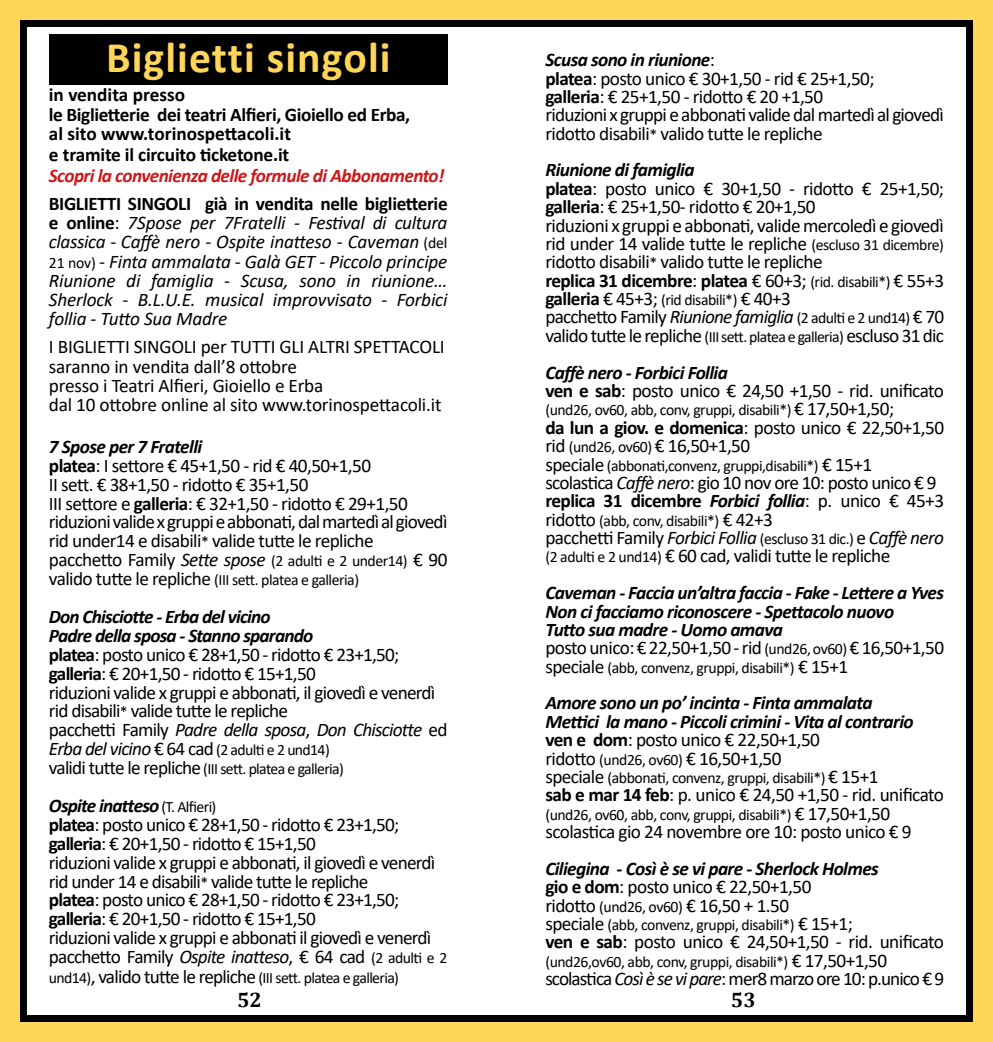
<style>
.page{position:relative;width:993px;height:1042px;background:#fff}
.page>*{position:absolute;margin:0;border:0;box-sizing:border-box;transform-origin:0 0}
.t1{font:700 43.75px "Calibri";letter-spacing:.025em;color:#ffd659}
.t2{font:700 21px "Cambria";color:#000}
.t3{font:19.25px/18.9px "Calibri";letter-spacing:-.04em;color:#000}
.t4{font:italic 700 19.25px/18.4px "Calibri";letter-spacing:-.03em;color:#000}
.t5{font:italic 19.25px/19.2px "Calibri";letter-spacing:-.01em;color:#000;text-align:justify}
.t6{font:19.25px/19.2px "Calibri";letter-spacing:-.01em;color:#000}
.t7{font:700 19.25px/19.2px "Calibri";letter-spacing:-.01em;color:#000}
.t8{font:italic 700 19.25px "Calibri";letter-spacing:-.03em;color:#cd1719}
.t9{font:15.75px/18.9px "Calibri";letter-spacing:-.03em;color:#000}
.s1{font-weight:700;font-style:normal}
.s2{font-style:normal}
.s3{font-style:normal;font-size:15.75px}
.s4{font-weight:700;font-style:italic}
.s5{font-weight:700}
.s6{font-size:15.75px}
.s7{font-style:italic}
.s8{font-size:19.25px}
.s9{font-style:italic;font-size:19.25px}
.s10{font-weight:700;font-size:19.25px}
.s11{font-weight:400;font-style:normal}
.s12{font-weight:400;font-style:normal;font-size:15.75px}
</style>
<div class="page">
<div style="left:0;top:0;width:992px;height:27px;background:#000"></div>
<div style="left:0;top:0;width:992px;height:20px;background:#ffd659"></div>
<div style="left:0;top:1015px;width:992px;height:27px;background:#000"></div>
<div style="left:0;top:1022px;width:992px;height:20px;background:#ffd659"></div>
<div style="left:0;top:22px;width:26px;height:997px;background:#000"></div>
<div style="left:0;top:0;width:20px;height:1042px;background:#ffd659"></div>
<div style="left:966px;top:22px;width:26px;height:997px;background:#000"></div>
<div style="left:972px;top:0;width:20px;height:1042px;background:#ffd659"></div>
<div style="left:49px;top:34px;width:398px;height:50px;background:#000"></div>
<h1 class="t1" style="left:106px;top:27px;width:286px">Biglietti singoli</h1>
<p class="t7" style="left:49px;top:85px;width:363px">in vendita presso<br>le Biglietterie dei teatri Alfieri, Gioiello ed Erba, al sito www.torinospettacoli.it</p>
<p class="t7" style="left:49px;top:144px;width:242px">e tramite il circuito ticketone.it</p>
<p class="t8" style="left:49px;top:162px;width:397px">Scopri la convenienza delle formule di Abbonamento!</p>
<p class="t5" style="left:49px;top:193px;width:400px"><span class="s1">BIGLIETTI SINGOLI già in vendita nelle biglietterie e online</span><span class="s2">:</span> 7Spose per 7Fratelli - Festival di cultura classica - Caffè nero - Ospite inatteso - Caveman <span class="s3">(del 21 nov)</span> - Finta ammalata - Galà GET - Piccolo principe Riunione di famiglia - Scusa, sono in riunione… Sherlock - B.L.U.E. musical improvvisato - Forbici follia - Tutto Sua Madre</p>
<p class="t6" style="left:49px;top:337px;width:397px">I BIGLIETTI SINGOLI per TUTTI GLI ALTRI SPETTACOLI saranno in vendita dall’8 ottobre<br>presso i Teatri Alfieri, Gioiello e Erba<br>dal 10 ottobre online al sito www.torinospettacoli.it</p>
<p class="t3" style="left:49px;top:436px;width:400px"><span class="s4">7 Spose per 7 Fratelli<br></span><span class="s5">platea</span>: I settore € 45+1,50 - rid € 40,50+1,50<br>II sett. € 38+1,50 - ridotto € 35+1,50<br>III settore e <span class="s5">galleria</span>: € 32+1,50 - ridotto € 29+1,50 riduzioni valide x gruppi e abbonati, dal martedì al giovedì rid under14 e disabili<span class="s6">*</span> valide tutte le repliche pacchetto Family <span class="s7">Sette spose</span> <span class="s6">(2 adulti e 2 under14)</span> € 90</p>
<p class="t9" style="left:49px;top:570px;width:312px"><span class="s8">valido tutte le repliche</span> (III sett. platea e galleria)</p>
<p class="t3" style="left:49px;top:606px;width:400px"><span class="s4">Don Chisciotte - Erba del vicino<br>Padre della sposa - Stanno sparando<br></span><span class="s5">platea</span>: posto unico € 28+1,50 - ridotto € 23+1,50; <span class="s5">galleria</span>: € 20+1,50 - ridotto € 15+1,50<br>riduzioni valide x gruppi e abbonati, il giovedì e venerdì rid disabili<span class="s6">*</span> valide tutte le repliche<br>pacchetti Family <span class="s7">Padre della sposa</span>, <span class="s7">Don Chisciotte</span> ed</p>
<p class="t9" style="left:49px;top:740px;width:296px"><span class="s9">Erba del vicino</span> <span class="s8">€ 64 cad</span> (2 adulti e 2 und14) <span class="s8">validi tutte le repliche</span> (III sett. platea e galleria)</p>
<p class="t3" style="left:49px;top:795px;width:400px"><span class="s4">Ospite inatteso</span> <span class="s6">(T. Alfieri)<br></span><span class="s5">platea</span>: posto unico € 28+1,50 - ridotto € 23+1,50; <span class="s5">galleria</span>: € 20+1,50 - ridotto € 15+1,50<br>riduzioni valide x gruppi e abbonati, il giovedì e venerdì rid under 14 e disabili<span class="s6">*</span> valide tutte le repliche<br><span class="s5">platea</span>: posto unico € 28+1,50 - ridotto € 23+1,50; <span class="s5">galleria</span>: € 20+1,50 - ridotto € 15+1,50<br>riduzioni valide x gruppi e abbonati il giovedì e venerdì pacchetto Family <span class="s7">Ospite inatteso</span>, € 64 cad <span class="s6">(2 adulti e 2</span></p>
<p class="t9" style="left:49px;top:967px;width:351px">und14)<span class="s8">, valido tutte le repliche</span> (III sett. platea e galleria)</p>
<p class="t3" style="left:545px;top:50px;width:400px;line-height:18.4px"><span class="s4">Scusa sono in riunione</span>:<br><span class="s5">platea</span>: posto unico € 30+1,50 - rid € 25+1,50;<br><span class="s5">galleria</span>: € 25+1,50 - ridotto € 20 +1,50<br>riduzioni x gruppi e abbonati valide dal martedì al giovedì ridotto disabili<span class="s6">*</span> valido tutte le repliche</p>
<p class="t3" style="left:545px;top:160px;width:400px;line-height:18.4px"><span class="s4">Riunione di famiglia<br></span><span class="s5">platea</span>: posto unico € 30+1,50 - ridotto € 25+1,50; <span class="s5">galleria</span>: € 25+1,50- ridotto € 20+1,50<br>riduzioni x gruppi e abbonati, valide mercoledì e giovedì rid under 14 valide tutte le repliche <span class="s6">(escluso 31 dicembre) </span>ridotto disabili<span class="s6">*</span> valido tutte le repliche<br><span class="s5">replica 31 dicembre</span>: <span class="s5">platea</span> € 60+3; <span class="s6">(rid. disabili*)</span> € 55+3</p>
<p class="t9" style="left:545px;top:290px;width:247px"><span class="s10">galleria</span> <span class="s8">€ 45+3;</span> (rid disabili*) <span class="s8">€ 40+3</span></p>
<p class="t3" style="left:545px;top:307px;width:400px;line-height:18.4px">pacchetto Family <span class="s7">Riunione famiglia</span> <span class="s6">(2 adulti e 2 und14)</span> € 70 valido tutte le repliche <span class="s6">(III sett. platea e galleria)</span> escluso 31 dic</p>
<p class="t3" style="left:545px;top:362px;width:400px;line-height:18.4px"><span class="s4">Caffè nero - Forbici Follia<br></span><span class="s5">ven e sab</span>: posto unico € 24,50 +1,50 - rid. unificato</p>
<p class="t9" style="left:545px;top:400px;width:350px">(und26, ov60, abb, conv, gruppi, disabili*) <span class="s8">€ 17,50+1,50;</span></p>
<p class="t3" style="left:545px;top:418px;width:400px;line-height:18.4px"><span class="s5">da lun a giov. e domenica</span>: posto unico € 22,50+1,50 rid <span class="s6">(und26, ov60)</span> € 16,50+1,50</p>
<p class="t9" style="left:545px;top:455px;width:328px"><span class="s8">speciale</span> (abbonati,convenz, gruppi,disabili*) <span class="s8">€ 15+1</span></p>
<p class="t3" style="left:545px;top:473px;width:400px;line-height:18.4px">scolastica <span class="s7">Caffè nero</span>: gio 10 nov ore 10: posto unico € 9 <span class="s5">replica 31 dicembre</span> <span class="s4">Forbici follia</span>: p. unico € 45+3</p>
<p class="t9" style="left:545px;top:510px;width:229px"><span class="s8">ridotto</span> (abb, conv, disabili*) <span class="s8">€ 42+3</span></p>
<p class="t3" style="left:545px;top:528px;width:400px;line-height:18.4px">pacchetti Family <span class="s7">Forbici Follia</span> <span class="s6">(escluso 31 dic.)</span> e <span class="s7">Caffè nero </span><span class="s6">(2 adulti e 2 und14)</span> € 60 cad, validi tutte le repliche</p>
<p class="t4" style="left:545px;top:583px;width:400px">Caveman - Faccia un’altra faccia - Fake - Lettere a Yves Non ci facciamo riconoscere - Spettacolo nuovo<br>Tutto sua madre - Uomo amava<br><span class="s11">posto unico: € 22,50+1,50 - rid</span> <span class="s12">(und26, ov60)</span> <span class="s11">€ 16,50+1,50</span></p>
<p class="t9" style="left:545px;top:657px;width:304px"><span class="s8">speciale</span> (abb, convenz, gruppi, disabili*) <span class="s8">€ 15+1</span></p>
<p class="t4" style="left:545px;top:693px;width:370px">Amore sono un po’ incinta - Finta ammalata Mettici la mano - Piccoli crimini - Vita al contrario <span class="s2">ven e dom</span><span class="s11">: posto unico € 22,50+1,50<br>ridotto</span> <span class="s12">(und26, ov60)</span> <span class="s11">€ 16,50+1,50</span></p>
<p class="t9" style="left:545px;top:768px;width:334px"><span class="s8">speciale</span> (abbonati, convenz, gruppi, disabili*) <span class="s8">€ 15+1</span></p>
<p class="t3" style="left:545px;top:785px;width:400px"><span class="s5">sab e mar 14 feb</span>: p. unico € 24,50 +1,50 - rid. unificato</p>
<p class="t9" style="left:545px;top:804px;width:346px">(und26, ov60, abb, conv, gruppi, disabili*) <span class="s8">€ 17,50+1,50</span></p>
<p class="t3" style="left:545px;top:822px;width:367px">scolastica gio 24 novembre ore 10: posto unico € 9</p>
<p class="t3" style="left:545px;top:859px;width:335px;line-height:18.4px"><span class="s4">Ciliegina - Così è se vi pare - Sherlock Holmes </span><span class="s5">gio e dom</span>: posto unico € 22,50+1,50<br>ridotto <span class="s6">(und26, ov60)</span> € 16,50 + 1.50</p>
<p class="t9" style="left:545px;top:915px;width:309px"><span class="s8">speciale</span> (abb, convenz, gruppi, disabili*) <span class="s8">€ 15+1;</span></p>
<p class="t3" style="left:545px;top:932px;width:400px"><span class="s5">ven e sab</span>: posto unico € 24,50+1,50 - rid. unificato</p>
<p class="t9" style="left:545px;top:951px;width:343px">(und26,ov60, abb, conv, gruppi, disabili*) <span class="s8">€ 17,50+1,50</span></p>
<p class="t3" style="left:545px;top:969px;width:400px">scolastica <span class="s7">Così è se vi pare</span>: mer8 marzo ore 10: p.unico € 9</p>
<p class="t2" style="left:237px;top:984px;width:26px">52</p>
<p class="t2" style="left:730px;top:984px;width:26px">53</p>
</div>
